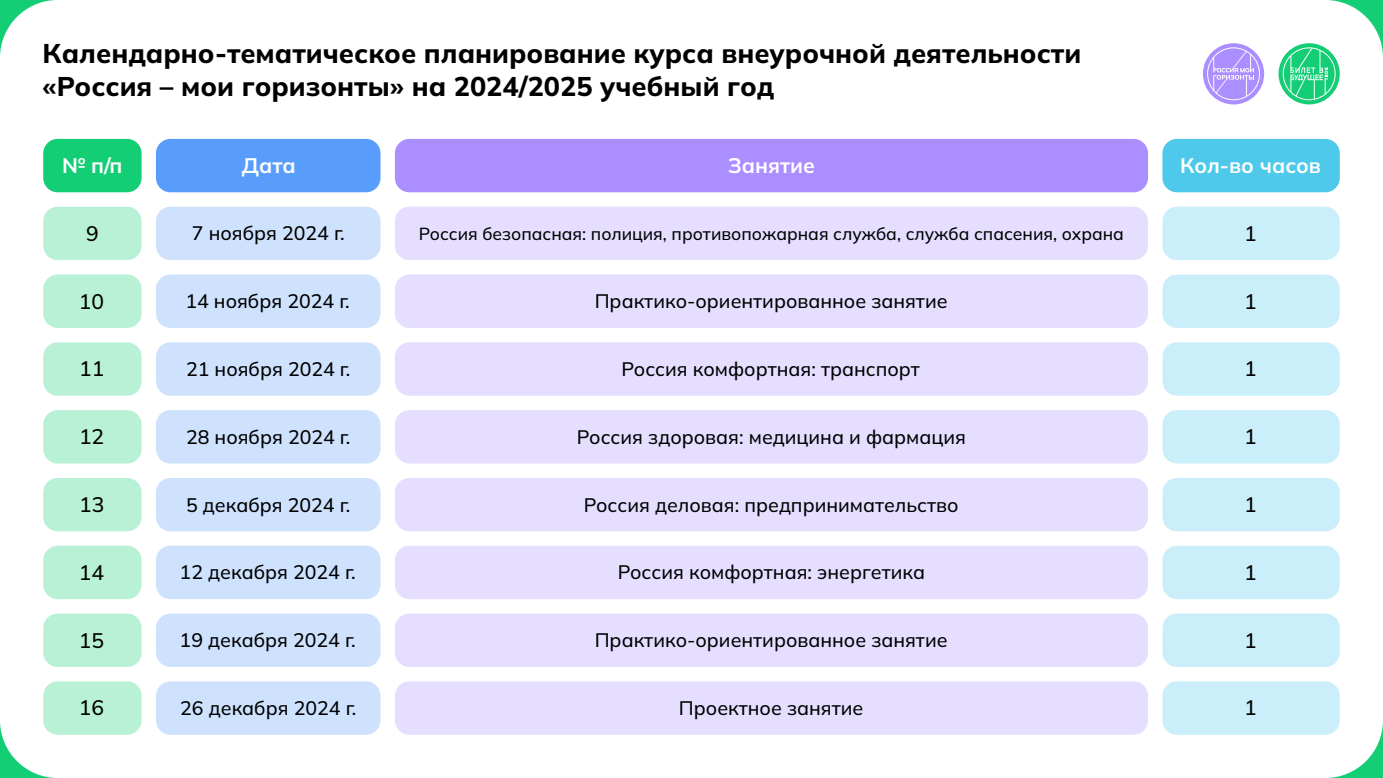
<style>
.page{position:relative;width:1383px;height:778px;background:#fff}
.page>*{position:absolute;margin:0;border:0;box-sizing:border-box;transform-origin:0 0}
.t1{font:800 27px/33px "Mulish";color:#000}
.t2{font:700 21px "Mulish";color:#fff}
.t3{font:500 21px "Mulish";color:#000}
.t4{font:500 19.5px "Mulish";color:#000}
.t5{font:500 17.4px "Mulish";color:#000}
</style>
<div class="page">
<svg style="left:0;top:723px;width:58px;height:55px"></svg>
<svg style="left:0;top:0;width:55px;height:55px"></svg>
<svg style="left:1325px;top:720px;width:57px;height:58px"></svg>
<svg style="left:1202px;top:43px;width:62px;height:61px"></svg>
<svg style="left:1207px;top:47px;width:52px;height:53px;background:#bda6ff"></svg>
<svg style="left:1278px;top:43px;width:61px;height:61px"></svg>
<svg style="left:1282px;top:0;width:100px;height:100px"></svg>
<div style="left:43px;top:139px;width:99px;height:53px;background:#14ce75;border-radius:14px"></div>
<div style="left:43px;top:207px;width:99px;height:53px;background:#b9f1d6;border-radius:14px"></div>
<div style="left:43px;top:274px;width:99px;height:54px;background:#b9f1d6;border-radius:14px"></div>
<div style="left:43px;top:681px;width:99px;height:53px;background:#b9f1d6;border-radius:14px"></div>
<div style="left:43px;top:342px;width:99px;height:54px;background:#b9f1d6;border-radius:14px"></div>
<div style="left:43px;top:410px;width:99px;height:53px;background:#b9f1d6;border-radius:14px"></div>
<div style="left:43px;top:545px;width:99px;height:54px;background:#b9f1d6;border-radius:14px"></div>
<div style="left:43px;top:613px;width:99px;height:54px;background:#b9f1d6;border-radius:14px"></div>
<div style="left:43px;top:478px;width:99px;height:53px;background:#b9f1d6;border-radius:14px"></div>
<div style="left:1162px;top:139px;width:177px;height:53px;background:#4ec9eb;border-radius:14px"></div>
<div style="left:156px;top:139px;width:224px;height:53px;background:#589dfb;border-radius:14px"></div>
<div style="left:156px;top:207px;width:224px;height:53px;background:#cee2fe;border-radius:14px"></div>
<div style="left:156px;top:274px;width:224px;height:54px;background:#cee2fe;border-radius:14px"></div>
<div style="left:156px;top:681px;width:224px;height:53px;background:#cee2fe;border-radius:14px"></div>
<div style="left:156px;top:342px;width:224px;height:54px;background:#cee2fe;border-radius:14px"></div>
<div style="left:156px;top:410px;width:224px;height:53px;background:#cee2fe;border-radius:14px"></div>
<div style="left:156px;top:545px;width:224px;height:54px;background:#cee2fe;border-radius:14px"></div>
<div style="left:156px;top:613px;width:224px;height:54px;background:#cee2fe;border-radius:14px"></div>
<div style="left:156px;top:478px;width:224px;height:53px;background:#cee2fe;border-radius:14px"></div>
<div style="left:395px;top:139px;width:753px;height:53px;background:#ab8eff;border-radius:14px"></div>
<div style="left:395px;top:207px;width:753px;height:53px;background:#e6deff;border-radius:14px"></div>
<div style="left:395px;top:274px;width:753px;height:54px;background:#e6deff;border-radius:14px"></div>
<div style="left:395px;top:681px;width:753px;height:53px;background:#e6deff;border-radius:14px"></div>
<div style="left:395px;top:342px;width:753px;height:54px;background:#e6deff;border-radius:14px"></div>
<div style="left:395px;top:410px;width:753px;height:53px;background:#e6deff;border-radius:14px"></div>
<div style="left:395px;top:545px;width:753px;height:54px;background:#e6deff;border-radius:14px"></div>
<div style="left:395px;top:613px;width:753px;height:54px;background:#e6deff;border-radius:14px"></div>
<div style="left:395px;top:478px;width:753px;height:53px;background:#e6deff;border-radius:14px"></div>
<div style="left:1162px;top:207px;width:177px;height:53px;background:#cbeffa;border-radius:14px"></div>
<div style="left:1162px;top:274px;width:177px;height:54px;background:#cbeffa;border-radius:14px"></div>
<div style="left:1162px;top:342px;width:177px;height:54px;background:#cbeffa;border-radius:14px"></div>
<div style="left:1162px;top:410px;width:177px;height:53px;background:#cbeffa;border-radius:14px"></div>
<div style="left:1162px;top:478px;width:177px;height:53px;background:#cbeffa;border-radius:14px"></div>
<div style="left:1162px;top:545px;width:177px;height:54px;background:#cbeffa;border-radius:14px"></div>
<div style="left:1162px;top:613px;width:177px;height:54px;background:#cbeffa;border-radius:14px"></div>
<div style="left:1162px;top:681px;width:177px;height:53px;background:#cbeffa;border-radius:14px"></div>
<h1 class="t1" style="left:43px;top:36px;width:1040px">Календарно-тематическое планирование курса внеурочной деятельности «Россия – мои горизонты» на 2024/2025 учебный год</h1>
<p class="t2" style="left:62px;top:152px;width:62px">№ п/п</p>
<p class="t2" style="left:242px;top:152px;width:56px">Дата</p>
<p class="t2" style="left:728px;top:152px;width:88px">Занятие</p>
<p class="t2" style="left:1180px;top:152px;width:142px">Кол-во часов</p>
<p class="t3" style="left:86px;top:220px;width:14px">9</p>
<p class="t4" style="left:192px;top:221px;width:154px">7 ноября 2024 г.</p>
<p class="t5" style="left:419px;top:223px;width:707px">Россия безопасная: полиция, противопожарная служба, служба спасения, охрана</p>
<p class="t3" style="left:1244px;top:220px;width:14px">1</p>
<p class="t3" style="left:79px;top:287px;width:27px">10</p>
<p class="t4" style="left:185px;top:288px;width:166px">14 ноября 2024 г.</p>
<p class="t4" style="left:594px;top:288px;width:354px">Практико-ориентированное занятие</p>
<p class="t3" style="left:1244px;top:287px;width:14px">1</p>
<p class="t3" style="left:79px;top:355px;width:27px">11</p>
<p class="t4" style="left:186px;top:356px;width:166px">21 ноября 2024 г.</p>
<p class="t4" style="left:621px;top:356px;width:300px">Россия комфортная: транспорт</p>
<p class="t3" style="left:1244px;top:355px;width:14px">1</p>
<p class="t3" style="left:79px;top:423px;width:27px">12</p>
<p class="t4" style="left:186px;top:424px;width:166px">28 ноября 2024 г.</p>
<p class="t4" style="left:577px;top:424px;width:390px">Россия здоровая: медицина и фармация</p>
<p class="t3" style="left:1244px;top:423px;width:14px">1</p>
<p class="t3" style="left:79px;top:491px;width:27px">13</p>
<p class="t4" style="left:186px;top:492px;width:166px">5 декабря 2024 г.</p>
<p class="t4" style="left:583px;top:492px;width:376px">Россия деловая: предпринимательство</p>
<p class="t3" style="left:1244px;top:491px;width:14px">1</p>
<p class="t3" style="left:79px;top:558px;width:27px">14</p>
<p class="t4" style="left:180px;top:559px;width:177px">12 декабря 2024 г.</p>
<p class="t4" style="left:617px;top:559px;width:309px">Россия комфортная: энергетика</p>
<p class="t3" style="left:1244px;top:558px;width:14px">1</p>
<p class="t3" style="left:79px;top:626px;width:27px">15</p>
<p class="t4" style="left:180px;top:627px;width:177px">19 декабря 2024 г.</p>
<p class="t4" style="left:594px;top:627px;width:354px">Практико-ориентированное занятие</p>
<p class="t3" style="left:1244px;top:626px;width:14px">1</p>
<p class="t3" style="left:79px;top:694px;width:27px">16</p>
<p class="t4" style="left:180px;top:695px;width:177px">26 декабря 2024 г.</p>
<p class="t4" style="left:679px;top:695px;width:186px">Проектное занятие</p>
<p class="t3" style="left:1244px;top:694px;width:14px">1</p>
</div>
